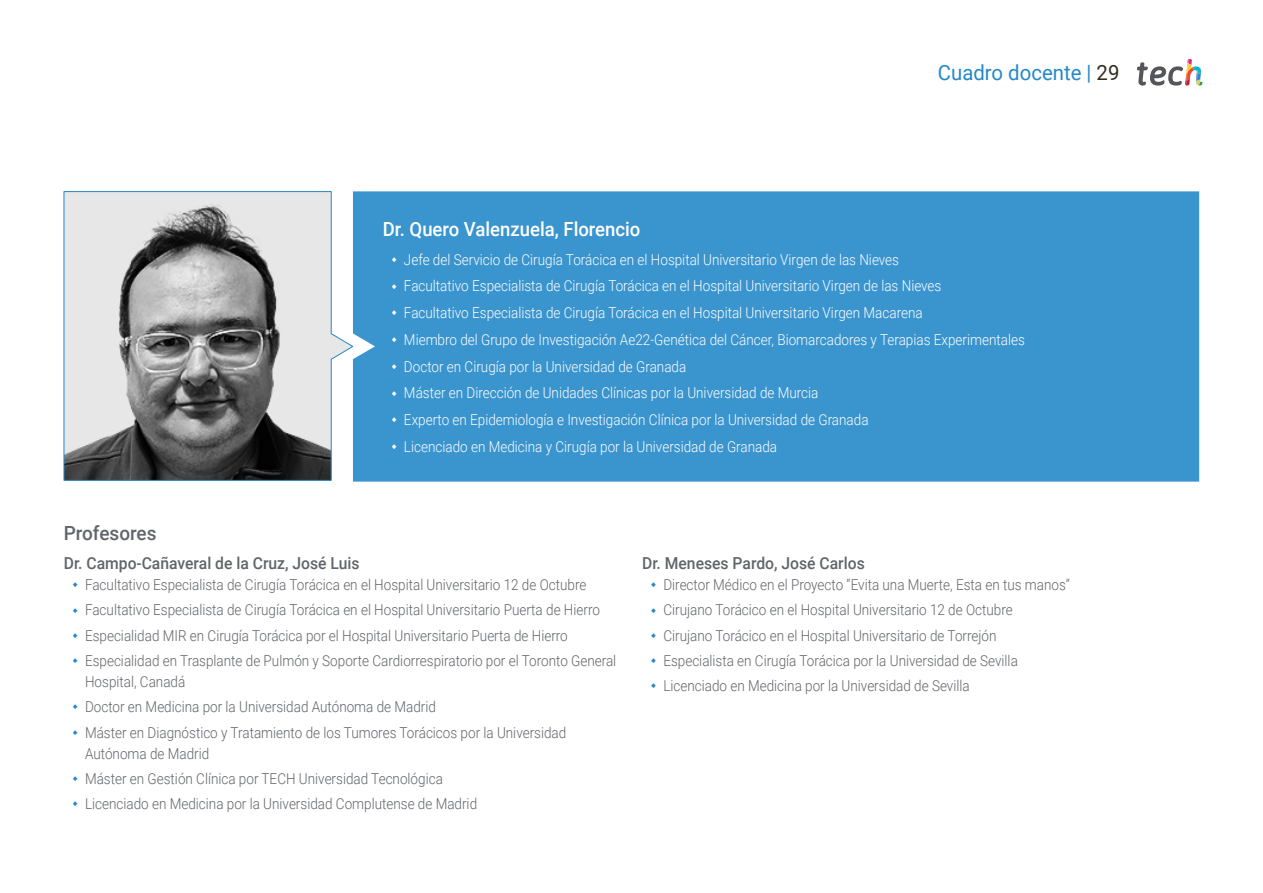
<style>
.page{position:relative;width:1263px;height:893px;background:#fff}
.page>*{position:absolute;margin:0;border:0;box-sizing:border-box;transform-origin:0 0}
.t1{font:21px "Roboto";color:#2488c9}
.t2{font:500 19.5px "Roboto";color:#fff;scale:.95 1}
.t3{font:500 19.5px "Roboto";color:#61646a}
.t4{font:500 16.5px "Roboto";color:#61646a;scale:.95 1}
.t5{font:300 15px/25.2px "Roboto";color:#61646a;scale:.9 1}
.t6{font:300 15px/26.7px "Roboto";color:#fff;scale:.9 1}
.s1{color:#312e20}
</style>
<div class="page">
<div style="left:353px;top:191px;width:846px;height:291px;background:#3a94ce"></div>
<svg style="left:64px;top:191px;width:289px;height:290px;background:#a7a8a9"></svg>
<svg style="left:1137px;top:59px;width:65px;height:27px"></svg>
<svg style="left:392px;top:257px;width:5px;height:5px"></svg>
<svg style="left:392px;top:284px;width:5px;height:5px"></svg>
<svg style="left:392px;top:310px;width:5px;height:5px"></svg>
<svg style="left:392px;top:337px;width:5px;height:5px"></svg>
<svg style="left:392px;top:364px;width:5px;height:5px"></svg>
<svg style="left:392px;top:391px;width:5px;height:5px"></svg>
<svg style="left:392px;top:417px;width:5px;height:5px"></svg>
<svg style="left:392px;top:444px;width:5px;height:5px"></svg>
<h1 class="t1" style="left:938px;top:57px;width:183px">Cuadro docente | <span class="s1">29</span></h1>
<h2 class="t2" style="left:383px;top:215px;width:273px">Dr. Quero Valenzuela, Florencio</h2>
<p class="t6" style="left:404px;top:245px;width:691px">Jefe del Servicio de Cirugía Torácica en el Hospital Universitario Virgen de las Nieves<br>Facultativo Especialista de Cirugía Torácica en el Hospital Universitario Virgen de las Nieves<br>Facultativo Especialista de Cirugía Torácica en el Hospital Universitario Virgen Macarena<br>Miembro del Grupo de Investigación Ae22-Genética del Cáncer, Biomarcadores y Terapias Experimentales Doctor en Cirugía por la Universidad de Granada<br>Máster en Dirección de Unidades Clínicas por la Universidad de Murcia<br>Experto en Epidemiología e Investigación Clínica por la Universidad de Granada<br>Licenciado en Medicina y Cirugía por la Universidad de Granada</p>
<h2 class="t3" style="left:64px;top:519px;width:94px">Profesores</h2>
<p class="t4" style="left:64px;top:552px;width:313px">Dr. Campo-Cañaveral de la Cruz, José Luis</p>
<p class="t5" style="left:85px;top:572px;width:592px">Facultativo Especialista de Cirugía Torácica en el Hospital Universitario 12 de Octubre Facultativo Especialista de Cirugía Torácica en el Hospital Universitario Puerta de Hierro Especialidad MIR en Cirugía Torácica por el Hospital Universitario Puerta de Hierro Especialidad en Trasplante de Pulmón y Soporte Cardiorrespiratorio por el Toronto General</p>
<p class="t5" style="left:85px;top:668px;width:536px">Hospital, Canadá<br>Doctor en Medicina por la Universidad Autónoma de Madrid<br>Máster en Diagnóstico y Tratamiento de los Tumores Torácicos por la Universidad</p>
<p class="t5" style="left:85px;top:740px;width:437px">Autónoma de Madrid<br>Máster en Gestión Clínica por TECH Universidad Tecnológica<br>Licenciado en Medicina por la Universidad Complutense de Madrid</p>
<p class="t4" style="left:642px;top:552px;width:236px">Dr. Meneses Pardo, José Carlos</p>
<p class="t5" style="left:663px;top:572px;width:453px">Director Médico en el Proyecto “Evita una Muerte, Esta en tus manos” Cirujano Torácico en el Hospital Universitario 12 de Octubre<br>Cirujano Torácico en el Hospital Universitario de Torrejón Especialista en Cirugía Torácica por la Universidad de Sevilla Licenciado en Medicina por la Universidad de Sevilla</p>
</div>
